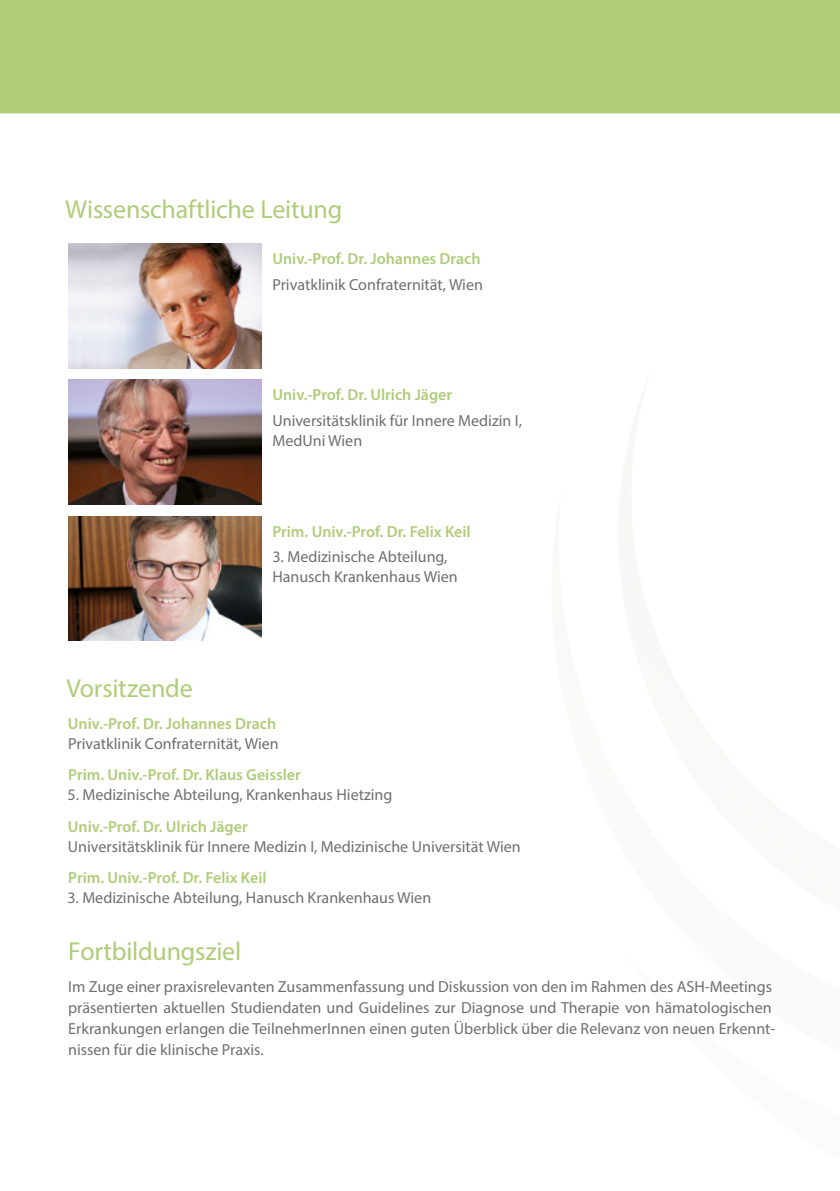
<style>
.page{position:relative;width:840px;height:1191px;background:#fff}
.page>*{position:absolute;margin:0;border:0;box-sizing:border-box;transform-origin:0 0}
.t1{font:26px "Myriad Pro";letter-spacing:-.01em;color:#afcc78}
.t2{font:16px/21px "Myriad Pro";color:#706f6f}
.t3{font:600 16px "Myriad Pro";color:#afcc78}
</style>
<div class="page">
<div style="left:0;top:0;width:839px;height:113px;background:#afcc78"></div>
<img style="left:68px;top:244px;width:193px;height:125px">
<img style="left:68px;top:380px;width:193px;height:125px">
<img style="left:68px;top:516px;width:193px;height:125px">
<h1 class="t1" style="left:65px;top:193px;width:278px">Wissenschaftliche Leitung</h1>
<p class="t3" style="left:272px;top:249px;width:210px">Univ.-Prof. Dr. Johannes Drach</p>
<p class="t2" style="left:272px;top:274px;width:212px">Privatklinik Confraternität, Wien</p>
<p class="t3" style="left:272px;top:385px;width:181px">Univ.-Prof. Dr. Ulrich Jäger</p>
<p class="t2" style="left:272px;top:410px;width:251px;line-height:20px">Universitätsklinik für Innere Medizin I,<br>MedUni Wien</p>
<p class="t3" style="left:272px;top:521px;width:200px">Prim. Univ.-Prof. Dr. Felix Keil</p>
<p class="t2" style="left:272px;top:546px;width:187px;line-height:20px">3. Medizinische Abteilung,<br>Hanusch Krankenhaus Wien</p>
<h1 class="t1" style="left:66px;top:672px;width:128px">Vorsitzende</h1>
<p class="t3" style="left:68px;top:713px;width:210px">Univ.-Prof. Dr. Johannes Drach</p>
<p class="t2" style="left:68px;top:732px;width:212px">Privatklinik Confraternität, Wien</p>
<p class="t3" style="left:68px;top:764px;width:234px">Prim. Univ.-Prof. Dr. Klaus Geissler</p>
<p class="t2" style="left:68px;top:784px;width:326px">5. Medizinische Abteilung, Krankenhaus Hietzing</p>
<p class="t3" style="left:68px;top:816px;width:181px">Univ.-Prof. Dr. Ulrich Jäger</p>
<p class="t2" style="left:68px;top:835px;width:454px">Universitätsklinik für Innere Medizin I, Medizinische Universität Wien</p>
<p class="t3" style="left:68px;top:867px;width:200px">Prim. Univ.-Prof. Dr. Felix Keil</p>
<p class="t2" style="left:67px;top:886px;width:365px">3. Medizinische Abteilung, Hanusch Krankenhaus Wien</p>
<h1 class="t1" style="left:68px;top:934px;width:174px">Fortbildungsziel</h1>
<p class="t2" style="left:68px;top:975px;width:708px">Im Zuge einer praxisrelevanten Zusammenfassung und Diskussion von den im Rahmen des ASH-Meetings präsentierten aktuellen Studiendaten und Guidelines zur Diagnose und Therapie von hämatologischen Erkrankungen erlangen die TeilnehmerInnen einen guten Überblick über die Relevanz von neuen Erkennt&shy;nissen für die klinische Praxis.</p>
</div>
